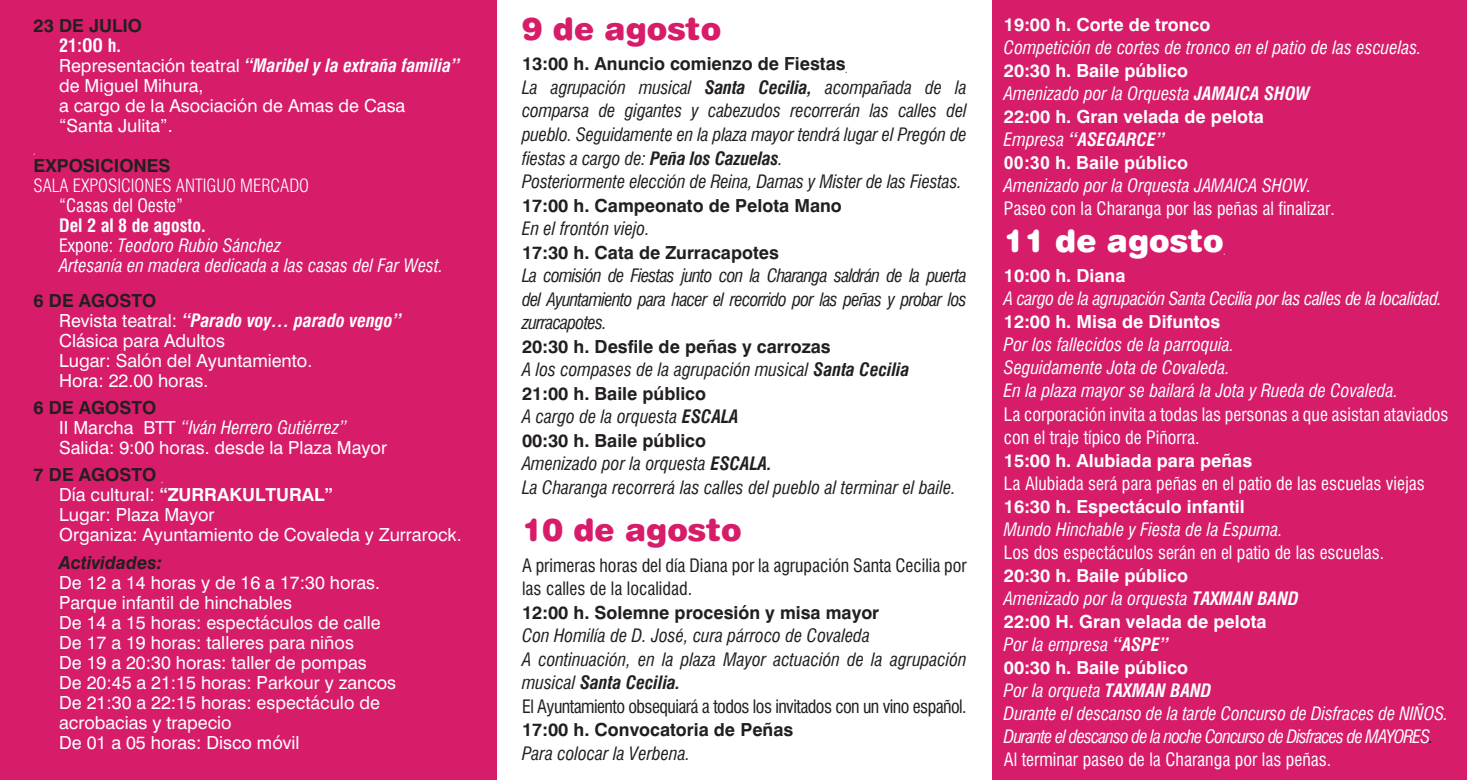
<style>
.page{position:relative;width:1467px;height:780px;background:#fff}
.page>*{position:absolute;margin:0;border:0;box-sizing:border-box;transform-origin:0 0}
.t1{font:31.25px "Swiss 721 BT Black Rounded";color:#d71c69}
.t2{font:31.25px "Swiss 721 BT Black Rounded";color:#fff}
.t3{font:italic condensed 18px/23.5px "Swiss 721 BT";letter-spacing:-.01em;color:#231f20}
.t4{font:18px/20px "Swiss 721 BT";color:#fff}
.t5{font:italic condensed 18px/23px "Swiss 721 BT";color:#fff}
.t6{font:condensed 18px/23px "Swiss 721 BT";color:#fff}
.t7{font:700 18px/23px "Swiss 721 BT";color:#fff}
.t8{font:700 18px "Swiss 721 BT";color:#231f20}
.t9{font:condensed 18px/23.5px "Swiss 721 BT";color:#231f20}
.t10{font:italic condensed 18px "Swiss 721 BT";letter-spacing:-.025em;color:#fff}
.t11{font:300 condensed 18px "Swiss 721 BT";color:#fff}
.t12{font:700 18px "Arial";color:#fff}
.t13{font:italic 700 18px "Swiss 721 BT";color:#231f20}
.s1{font-weight:700;font-stretch:condensed}
.s2{font-weight:700;font-style:italic;font-stretch:condensed}
.s3{font-weight:700;font-style:normal}
.s4{font-style:normal}
.s5{font-weight:700;color:#231f20}
.s6{font-style:italic;font-stretch:condensed}
.s7{font-weight:700}
.s8{font-weight:700;font-style:normal;font-stretch:normal}
.s9{font-weight:400;font-style:italic;font-stretch:condensed}
.s10{color:#231f20}
</style>
<div class="page">
<div style="left:0;top:0;width:496px;height:780px;background:#d71c69"></div>
<div style="left:992px;top:0;width:475px;height:780px;background:#d71c69"></div>
<p class="t8" style="left:34px;top:15px;width:110px">23 DE JULIO</p>
<p class="t4" style="left:59px;top:36px;width:402px"><span class="s1">21:OO h.<br></span>Representación teatral <span class="s2">“Maribel y la extraña familia” </span>de Miguel Mihura,<br>a cargo de la Asociación de Amas de Casa “Santa Julita”.</p>
<p class="t8" style="left:34px;top:155px;width:138px">EXPOSICIONES</p>
<p class="t11" style="left:34px;top:175px;width:277px">SALA EXPOSICIONES ANTIGUO MERCADO</p>
<p class="t6" style="left:59px;top:194px;width:125px">“Casas del Oeste”</p>
<p class="t5" style="left:59px;top:216px;width:386px;line-height:20px"><span class="s3">Del 2 al 8 de agosto.<br></span><span class="s4">Expone:</span> Teodoro Rubio Sánchez<br>Artesanía en madera dedicada a las casas del Far West.</p>
<p class="t4" style="left:59px;top:290px;width:344px;text-indent:-26px"><span class="s5">6 DE AGOSTO<br></span>Revista teatral: <span class="s2">“Parado voy… parado vengo”<br></span>Clásica para Adultos<br>Lugar: Salón del Ayuntamiento.<br>Hora: 22.00 horas.</p>
<p class="t4" style="left:59px;top:397px;width:329px;text-indent:-26px"><span class="s5">6 DE AGOSTO<br></span>II Marcha BTT <span class="s6">“Iván Herrero Gutiérrez”<br></span>Salida: 9:00 horas. desde la Plaza Mayor</p>
<p class="t4" style="left:59px;top:464px;width:404px;text-indent:-26px"><span class="s5">7 DE AGOSTO<br></span>Día cultural: <span class="s7">“ZURRAKULTURAL”<br></span>Lugar: Plaza Mayor<br>Organiza: Ayuntamiento de Covaleda y Zurrarock.</p>
<p class="t13" style="left:59px;top:552px;width:105px">Actividades:</p>
<p class="t4" style="left:59px;top:572px;width:339px">De 12 a 14 horas y de 16 a 17:30 horas.<br>Parque infantil de hinchables<br>De 14 a 15 horas: espectáculos de calle De 17 a 19 horas: talleres para niños<br>De 19 a 20:30 horas: taller de pompas<br>De 20:45 a 21:15 horas: Parkour y zancos De 21:30 a 22:15 horas: espectáculo de acrobacias y trapecio<br>De 01 a 05 horas: Disco móvil</p>
<h1 class="t1" style="left:522px;top:10px;width:201px">9 de agosto</h1>
<p class="t3" style="left:522px;top:52px;width:446px"><span class="s8">13:00 h. Anuncio comienzo de Fiestas<br></span>La agrupación musical <span class="s7">Santa Cecilia,</span> acompañada de la comparsa de gigantes y cabezudos recorrerán las calles del pueblo. Seguidamente en la plaza mayor tendrá lugar el Pregón de fiestas a cargo de: <span class="s7">Peña los Cazuelas</span>.<br>Posteriormente elección de Reina, Damas y Mister de las Fiestas.</p>
<p class="t8" style="left:522px;top:194px;width:321px">17:00 h. Campeonato de Pelota Mano</p>
<p class="t3" style="left:522px;top:217px;width:129px">En el frontón viejo.</p>
<p class="t8" style="left:522px;top:241px;width:258px">17:30 h. Cata de Zurracapotes</p>
<p class="t3" style="left:522px;top:264px;width:446px;text-align:justify">La comisión de Fiestas junto con la Charanga saldrán de la puerta del Ayuntamiento para hacer el recorrido por las peñas y probar los zurracapotes.</p>
<p class="t3" style="left:522px;top:334px;width:435px"><span class="s8">20:30 h. Desfile de peñas y carrozas<br></span>A los compases de la agrupación musical <span class="s7">Santa Cecilia </span><span class="s8">21:00 h. Baile público<br></span>A cargo de la orquesta <span class="s7">ESCALA<br></span><span class="s8">00:30 h. Baile público<br></span>Amenizado por la orquesta <span class="s7">ESCALA.<br></span>La Charanga recorrerá las calles del pueblo al terminar el baile.</p>
<h1 class="t1" style="left:522px;top:511px;width:221px">10 de agosto</h1>
<p class="t9" style="left:522px;top:553px;width:446px">A primeras horas del día Diana por la agrupación Santa Cecilia por las calles de la localidad.</p>
<p class="t8" style="left:522px;top:601px;width:359px">12:00 h. Solemne procesión y misa mayor</p>
<p class="t3" style="left:522px;top:623px;width:446px">Con Homilía de D. José, cura párroco de Covaleda<br>A continuación, en la plaza Mayor actuación de la agrupación musical <span class="s7">Santa Cecilia.<br></span><span class="s4">El Ayuntamiento obsequiará a todos los invitados con un vino español.</span></p>
<p class="t8" style="left:522px;top:718px;width:273px">17:00 h. Convocatoria de Peñas</p>
<p class="t3" style="left:522px;top:741px;width:170px">Para colocar la Verbena.</p>
<p class="t7" style="left:1004px;top:13px;width:208px">19:00 h. Corte de tronco</p>
<p class="t5" style="left:1004px;top:36px;width:419px">Competición de cortes de tronco en el patio de las escuelas.</p>
<p class="t7" style="left:1004px;top:59px;width:308px">20:30 h. Baile público<br><span class="s9">Amenizado por la Orquesta</span> <span class="s6">JAMAICA SHOW<br></span>22:00 h. Gran velada de pelota<br><span class="s9">Empresa</span> <span class="s6">“ASEGARCE”</span></p>
<p class="t12" style="left:1004px;top:153px;width:186px">00:30 h. Baile público</p>
<p class="t5" style="left:1004px;top:174px;width:309px">Amenizado por la Orquesta JAMAICA SHOW.</p>
<p class="t6" style="left:1004px;top:197px;width:332px">Paseo con la Charanga por las peñas al finalizar.</p>
<h1 class="t2" style="left:1004px;top:222px;width:221px">11 de agosto</h1>
<p class="t7" style="left:1004px;top:264px;width:123px">10:00 h. Diana</p>
<p class="t10" style="left:1004px;top:288px;width:440px">A cargo de la agrupación Santa Cecilia por las calles de la localidad.</p>
<p class="t7" style="left:1004px;top:310px;width:218px">12:00 h. Misa de Difuntos</p>
<p class="t5" style="left:1004px;top:333px;width:396px">Por los fallecidos de la parroquia.<br>Seguidamente Jota de Covaleda.<br>En la plaza mayor se bailará la Jota y Rueda de Covaleda.</p>
<p class="t6" style="left:1004px;top:402px;width:446px">La corporación invita a todas las personas a que asistan ataviados con el traje típico de Piñorra.</p>
<p class="t7" style="left:1004px;top:448px;width:250px">15:00 h. Alubiada para peñas</p>
<p class="t6" style="left:1004px;top:471px;width:422px">La Alubiada será para peñas en el patio de las escuelas viejas</p>
<p class="t7" style="left:1004px;top:494px;width:242px">16:30 h. Espectáculo infantil</p>
<p class="t5" style="left:1004px;top:517px;width:280px">Mundo Hinchable y Fiesta de la Espuma.</p>
<p class="t6" style="left:1004px;top:540px;width:382px">Los dos espectáculos serán en el patio de las escuelas.</p>
<p class="t5" style="left:1004px;top:563px;width:446px"><span class="s8">20:30 h. Baile público<br></span>Amenizado por la orquesta <span class="s7">TAXMAN BAND<br></span><span class="s8">22:00 H. Gran velada de pelota<br></span>Por la empresa <span class="s7">“ASPE”<br></span><span class="s8">00:30 h. Baile público<br></span>Por la orqueta <span class="s7">TAXMAN BAND<br></span>Durante el descanso de la tarde Concurso de Disfraces de NIÑOS.<br>Durante el descanso de la noche Concurso de Disfraces de MAYORES<span class="s10">.<br></span><span class="s4">Al terminar paseo de la Charanga por las peñas.</span></p>
</div>
